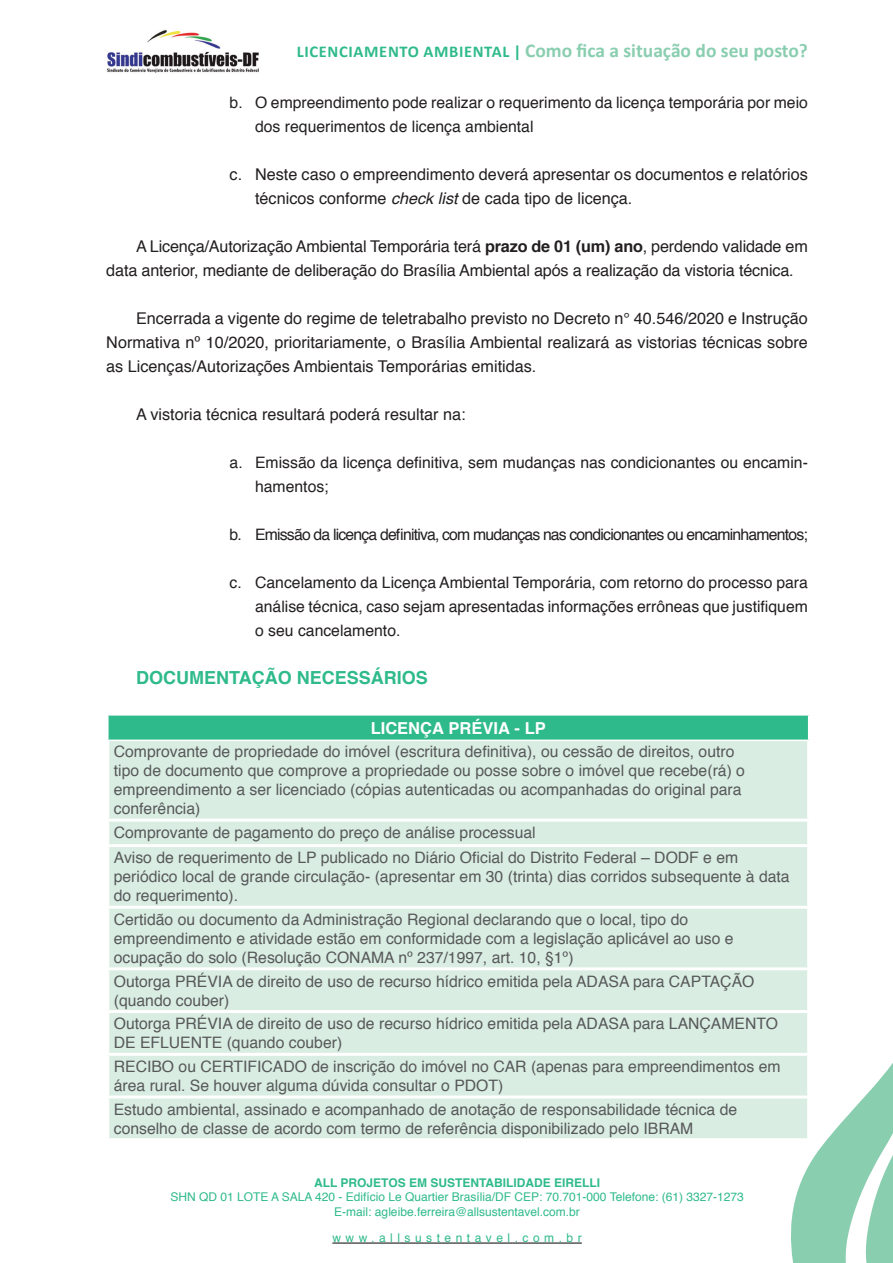
<style>
.page{position:relative;width:893px;height:1263px;background:#fff}
.page>*{position:absolute;margin:0;border:0;box-sizing:border-box;transform-origin:0 0}
.t1{font:700 19.5px "Calibri";color:#8aceb0}
.t2{font:700 18px "Helvetica";color:#2fba8c}
.t3{font:700 16.5px "Helvetica";color:#fff}
.t4{font:16.2px/24px "Helvetica";color:#231f20}
.t5{font:15.75px/18.9px "Helvetica";color:#57585a}
.t6{font:15.75px/24px "Helvetica";color:#231f20}
.t7{font:15.75px "Helvetica";letter-spacing:-.05em;color:#231f20}
.t8{font:12px/14.4px "Helvetica";color:#2fba8c;text-align:center}
.t9{font:700 12px "Helvetica";color:#2fba8c}
.t10{font:12px "Helvetica";letter-spacing:.375em;color:#2fba8c}
.s1{font-size:16.5px;color:#2fba8c}
.s2{font-style:italic}
.s3{font-weight:700}
</style>
<div class="page">
<hr style="left:332px;top:1243px;width:250px;height:1px;background:#000">
<svg style="left:791px;top:1063px;width:102px;height:200px"></svg>
<img style="left:107px;top:30px;width:152px;height:43px">
<div style="left:108px;top:715px;width:701px;height:25px;background:#2fba8c"></div>
<div style="left:109px;top:741px;width:698px;height:397px;background:#d9ede2"></div>
<hr style="left:107px;top:714px;width:702px;height:2px;background:#fff">
<hr style="left:107px;top:716px;width:2px;height:24px;background:#fff">
<svg style="left:808px;top:716px;width:1px;height:24px"></svg>
<hr style="left:106px;top:819px;width:704px;height:3px;background:#fff">
<hr style="left:106px;top:844px;width:704px;height:3px;background:#fff">
<hr style="left:106px;top:906px;width:704px;height:3px;background:#fff">
<hr style="left:106px;top:967px;width:704px;height:3px;background:#fff">
<hr style="left:106px;top:1010px;width:704px;height:3px;background:#fff">
<hr style="left:106px;top:1053px;width:704px;height:3px;background:#fff">
<hr style="left:807px;top:1056px;width:3px;height:39px;background:#fff">
<hr style="left:106px;top:1095px;width:704px;height:3px;background:#fff">
<hr style="left:807px;top:1098px;width:3px;height:40px;background:#fff">
<hr style="left:106px;top:1138px;width:704px;height:3px;background:#fff">
<p class="t1" style="left:297px;top:38px;width:512px"><span class="s1">LICENCIAMENTO AMBIENTAL |</span> Como fica a situação do seu posto?</p>
<p class="t6" style="left:255px;top:91px;width:554px;text-indent:-26px">b. O empreendimento pode realizar o requerimento da licença temporária por meio dos requerimentos de licença ambiental</p>
<p class="t4" style="left:255px;top:163px;width:554px;text-indent:-26px">c. Neste caso o empreendimento deverá apresentar os documentos e relatórios técnicos conforme <span class="s2">check list</span> de cada tipo de licença.</p>
<p class="t4" style="left:106px;top:235px;width:703px;text-indent:30px">A Licença/Autorização Ambiental Temporária terá <span class="s3">prazo de 01 (um) ano</span>, perdendo validade em data anterior, mediante de deliberação do Brasília Ambiental após a realização da vistoria técnica.</p>
<p class="t4" style="left:106px;top:307px;width:703px;text-align:justify;text-indent:30px">Encerrada a vigente do regime de teletrabalho previsto no Decreto n° 40.546/2020 e Instrução Normativa nº 10/2020, prioritariamente, o Brasília Ambiental realizará as vistorias técnicas sobre as Licenças/Autorizações Ambientais Temporárias emitidas.</p>
<p class="t4" style="left:136px;top:403px;width:331px">A vistoria técnica resultará poderá resultar na:</p>
<p class="t6" style="left:255px;top:451px;width:554px;text-indent:-26px">a. Emissão da licença definitiva, sem mudanças nas condicionantes ou encamin&shy;hamentos;</p>
<p class="t7" style="left:230px;top:522px;width:580px">b. Emissão da licença definitiva, com mudanças nas condicionantes ou encaminhamentos;</p>
<p class="t6" style="left:255px;top:571px;width:554px;text-align:justify;text-indent:-26px">c. Cancelamento da Licença Ambiental Temporária, com retorno do processo para análise técnica, caso sejam apresentadas informações errôneas que justifiquem o seu cancelamento.</p>
<p class="t2" style="left:136px;top:663px;width:293px">DOCUMENTAÇÃO NECESSÁRIOS</p>
<p class="t3" style="left:371px;top:715px;width:177px">LICENÇA PRÉVIA - LP</p>
<p class="t5" style="left:114px;top:743px;width:633px">Comprovante de propriedade do imóvel (escritura definitiva), ou cessão de direitos, outro tipo de documento que comprove a propriedade ou posse sobre o imóvel que recebe(rá) o empreendimento a ser licenciado (cópias autenticadas ou acompanhadas do original para conferência)</p>
<p class="t5" style="left:114px;top:820px;width:626px;line-height:25.5px">Comprovante de pagamento do preço de análise processual<br>Aviso de requerimento de LP publicado no Diário Oficial do Distrito Federal – DODF e em</p>
<p class="t5" style="left:114px;top:868px;width:677px">periódico local de grande circulação- (apresentar em 30 (trinta) dias corridos subsequente à data do requerimento).</p>
<p class="t5" style="left:114px;top:910px;width:621px">Certidão ou documento da Administração Regional declarando que o local, tipo do empreendimento e atividade estão em conformidade com a legislação aplicável ao uso e ocupação do solo (Resolução CONAMA nº 237/1997, art. 10, §1º)</p>
<p class="t5" style="left:114px;top:972px;width:642px">Outorga PRÉVIA de direito de uso de recurso hídrico emitida pela ADASA para CAPTAÇÃO (quando couber)</p>
<p class="t5" style="left:114px;top:1015px;width:666px">Outorga PRÉVIA de direito de uso de recurso hídrico emitida pela ADASA para LANÇAMENTO<br>DE EFLUENTE (quando couber)</p>
<p class="t5" style="left:114px;top:1057px;width:668px">RECIBO ou CERTIFICADO de inscrição do imóvel no CAR (apenas para empreendimentos em área rural. Se houver alguma dúvida consultar o PDOT)</p>
<p class="t5" style="left:114px;top:1100px;width:625px">Estudo ambiental, assinado e acompanhado de anotação de responsabilidade técnica de conselho de classe de acordo com termo de referência disponibilizado pelo IBRAM</p>
<p class="t9" style="left:314px;top:1173px;width:288px">ALL PROJETOS EM SUSTENTABILIDADE EIRELLI</p>
<p class="t8" style="left:170px;top:1190px;width:575px">SHN QD 01 LOTE A SALA 420 - Edifício Le Quartier Brasília/DF CEP: 70.701-000 Telefone: (61) 3327-1273<br>E-mail: agleibe.ferreira@allsustentavel.com.br</p>
<p class="t10" style="left:332px;top:1229px;width:251px">www.allsustentavel.com.br</p>
</div>
